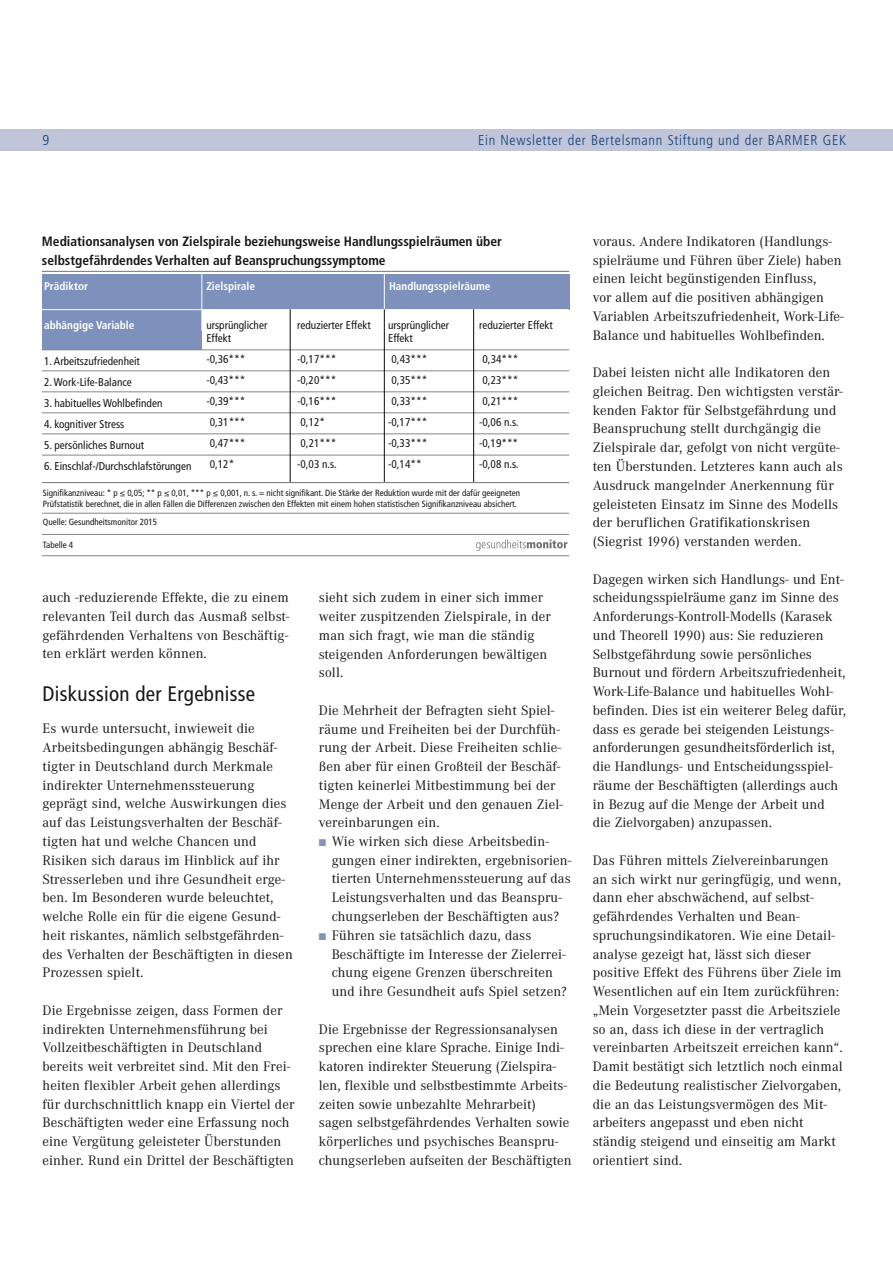
<style>
.page{position:relative;width:893px;height:1263px;background:#fff}
.page>*{position:absolute;margin:0;border:0;box-sizing:border-box;transform-origin:0 0}
.t1{font:condensed 21px "Frutiger LT Pro";letter-spacing:.015em;color:#181716}
.t2{font:14.25px/18.8px "Corporate A";letter-spacing:.01em;color:#181716}
.t3{font:300 condensed 14.25px "Frutiger LT Pro";letter-spacing:.05em;color:#0f4277}
.t4{font:700 condensed 13.5px/18.8px "Frutiger LT Pro";color:#181716}
.t5{font:condensed 11.25px/21px "Frutiger LT Pro";color:#181716}
.t6{font:700 condensed 11.25px "Frutiger LT Pro";color:#fff}
.t7{font:condensed 9px/10.5px "Frutiger LT Pro";color:#181716}
.s1{color:#fff}
.s2{color:#8693b6}
</style>
<div class="page">
<div style="left:0;top:129px;width:893px;height:22px;background:#c0c5da"></div>
<div style="left:42px;top:310px;width:160px;height:40px;background:#7d91bc"></div>
<div style="left:42px;top:274px;width:527px;height:35px;background:#7d91bc"></div>
<hr style="left:42px;top:271px;width:527px;height:1px;background:#868786">
<hr style="left:42px;top:349px;width:527px;height:1px;background:#868786">
<hr style="left:42px;top:370px;width:527px;height:1px;background:#868786">
<hr style="left:42px;top:391px;width:527px;height:1px;background:#868786">
<hr style="left:42px;top:412px;width:527px;height:1px;background:#868786">
<hr style="left:42px;top:433px;width:527px;height:1px;background:#868786">
<hr style="left:42px;top:455px;width:527px;height:1px;background:#868786">
<hr style="left:202px;top:274px;width:1px;height:57px;background:#fff">
<hr style="left:384px;top:274px;width:1px;height:36px;background:#fff">
<hr style="left:384px;top:309px;width:1px;height:173px;background:#181716">
<hr style="left:473px;top:309px;width:1px;height:173px;background:#181716">
<hr style="left:290px;top:309px;width:1px;height:173px;background:#181716">
<hr style="left:42px;top:534px;width:527px;height:1px;background:#868786">
<hr style="left:42px;top:513px;width:527px;height:1px;background:#868786">
<hr style="left:42px;top:555px;width:527px;height:1px;background:#868786">
<svg style="left:476px;top:539px;width:91px;height:12px"></svg>
<hr style="left:42px;top:482px;width:527px;height:1px;background:#868786">
<p class="t3" style="left:43px;top:132px;width:8px">9</p>
<p class="t3" style="left:478px;top:132px;width:370px">Ein Newsletter der Bertelsmann Stiftung und der BARMER GEK</p>
<p class="t4" style="left:42px;top:232px;width:461px">Mediationsanalysen von Zielspirale beziehungsweise Handlungsspielräumen über selbstgefährdendes Verhalten auf Beanspruchungssymptome</p>
<p class="t6" style="left:44px;top:279px;width:45px">Prädiktor</p>
<p class="t6" style="left:206px;top:279px;width:50px">Zielspirale</p>
<p class="t6" style="left:44px;top:318px;width:92px">abhängige Variable</p>
<p class="t5" style="left:206px;top:318px;width:63px;line-height:13.5px">ursprünglicher<br>Effekt</p>
<p class="t5" style="left:206px;top:349px;width:41px">-0,36***</p>
<p class="t5" style="left:206px;top:370px;width:41px">-0,43***</p>
<p class="t5" style="left:206px;top:391px;width:41px">-0,39***</p>
<p class="t5" style="left:210px;top:412px;width:37px">0,31***</p>
<p class="t5" style="left:210px;top:433px;width:37px">0,47***</p>
<p class="t5" style="left:210px;top:454px;width:26px">0,12*</p>
<p class="t5" style="left:44px;top:350px;width:97px">1. Arbeitszufriedenheit</p>
<p class="t5" style="left:44px;top:371px;width:89px">2. Work-Life-Balance</p>
<p class="t5" style="left:44px;top:392px;width:120px">3. habituelles Wohlbefinden</p>
<p class="t5" style="left:44px;top:413px;width:82px">4. kognitiver Stress</p>
<p class="t5" style="left:44px;top:434px;width:101px">5. persönliches Burnout</p>
<p class="t5" style="left:44px;top:455px;width:161px">6. Einschlaf-/Durchschlafstörungen <span class="s1">R²</span></p>
<p class="t5" style="left:297px;top:314px;width:75px">reduzierter Effekt</p>
<p class="t5" style="left:297px;top:349px;width:41px">-0,17***</p>
<p class="t5" style="left:297px;top:370px;width:41px">-0,20***</p>
<p class="t5" style="left:297px;top:391px;width:41px">-0,16***</p>
<p class="t5" style="left:301px;top:412px;width:26px">0,12*</p>
<p class="t5" style="left:301px;top:433px;width:37px">0,21***</p>
<p class="t5" style="left:297px;top:454px;width:41px">-0,03 n.s.</p>
<p class="t6" style="left:389px;top:279px;width:103px">Handlungsspielräume</p>
<p class="t5" style="left:388px;top:318px;width:63px;line-height:13.5px">ursprünglicher<br>Effekt</p>
<p class="t5" style="left:388px;top:349px;width:41px;text-align:center">0,43***<br>0,35***<br>0,33*** -0,17*** -0,33*** -0,14**</p>
<p class="t5" style="left:479px;top:314px;width:75px">reduzierter Effekt</p>
<p class="t5" style="left:479px;top:349px;width:41px;text-align:center">0,34***<br>0,23***<br>0,21*** -0,06 n.s. -0,19*** -0,08 n.s.</p>
<p class="t7" style="left:43px;top:488px;width:479px">Signifikanzniveau: * p ≤ 0,05; ** p ≤ 0,01, *** p ≤ 0,001, n. s. = nicht signifikant. Die Stärke der Reduktion wurde mit der dafür geeigneten<br>Prüfstatistik berechnet, die in allen Fällen die Differenzen zwischen den Effekten mit einem hohen statistischen Signifikanzniveau absichert.</p>
<p class="t7" style="left:43px;top:517px;width:116px">Quelle: Gesundheitsmonitor 2015</p>
<p class="t7" style="left:43px;top:540px;width:32px">Tabelle 4</p>
<p class="t2" style="left:43px;top:588px;width:249px;text-align:justify">auch -reduzierende Effekte, die zu einem relevanten Teil durch das Ausmaß selbst&shy;gefährdenden Verhaltens von Beschäftig&shy;ten erklärt werden können.</p>
<h1 class="t1" style="left:43px;top:682px;width:214px">Diskussion der Ergebnisse</h1>
<p class="t2" style="left:43px;top:720px;width:252px">Es wurde untersucht, inwieweit die Arbeitsbedingungen abhängig Beschäf&shy;tigter in Deutschland durch Merkmale indirekter Unternehmenssteuerung geprägt sind, welche Auswirkungen dies auf das Leistungsverhalten der Beschäf&shy;tigten hat und welche Chancen und Risiken sich daraus im Hinblick auf ihr Stresserleben und ihre Gesundheit erge&shy;ben. Im Besonderen wurde beleuchtet, welche Rolle ein für die eigene Gesund&shy;heit riskantes, nämlich selbstgefährden&shy;des Verhalten der Beschäftigten in diesen Prozessen spielt.</p>
<p class="t2" style="left:43px;top:1001px;width:253px">Die Ergebnisse zeigen, dass Formen der indirekten Unternehmensführung bei Vollzeitbeschäftigten in Deutschland bereits weit verbreitet sind. Mit den Frei&shy;heiten flexibler Arbeit gehen allerdings für durchschnittlich knapp ein Viertel der Beschäftigten weder eine Erfassung noch eine Vergütung geleisteter Überstunden einher. Rund ein Drittel der Beschäftigten</p>
<p class="t2" style="left:319px;top:588px;width:233px">sieht sich zudem in einer sich immer weiter zuspitzenden Zielspirale, in der man sich fragt, wie man die ständig steigenden Anforderungen bewältigen soll.</p>
<p class="t2" style="left:319px;top:701px;width:246px">Die Mehrheit der Befragten sieht Spiel&shy;räume und Freiheiten bei der Durchfüh&shy;rung der Arbeit. Diese Freiheiten schlie&shy;ßen aber für einen Großteil der Beschäf&shy;tigten keinerlei Mitbestimmung bei der Menge der Arbeit und den genauen Ziel&shy;vereinbarungen ein.</p>
<p class="t2" style="left:332px;top:832px;width:241px;text-indent:-13px"><span class="s2">■</span> Wie wirken sich diese Arbeitsbedin&shy;gungen einer indirekten, ergebnisorien&shy;tierten Unternehmenssteuerung auf das Leistungsverhalten und das Beanspru&shy;chungserleben der Beschäftigten aus?</p>
<p class="t2" style="left:332px;top:926px;width:237px;text-indent:-13px"><span class="s2">■</span> Führen sie tatsächlich dazu, dass Beschäftigte im Interesse der Zielerrei&shy;chung eigene Grenzen überschreiten und ihre Gesundheit aufs Spiel setzen?</p>
<p class="t2" style="left:319px;top:1020px;width:254px">Die Ergebnisse der Regressionsanalysen sprechen eine klare Sprache. Einige Indi&shy;katoren indirekter Steuerung (Zielspira&shy;len, flexible und selbstbestimmte Arbeits&shy;zeiten sowie unbezahlte Mehrarbeit) sagen selbstgefährdendes Verhalten sowie körperliches und psychisches Beanspru&shy;chungserleben aufseiten der Beschäftigten</p>
<p class="t2" style="left:593px;top:232px;width:252px">voraus. Andere Indikatoren (Handlungs&shy;spielräume und Führen über Ziele) haben einen leicht begünstigenden Einfluss,<br>vor allem auf die positiven abhängigen Variablen Arbeitszufriedenheit, Work-Life-Balance und habituelles Wohlbefinden.</p>
<p class="t2" style="left:593px;top:363px;width:252px">Dabei leisten nicht alle Indikatoren den gleichen Beitrag. Den wichtigsten verstär&shy;kenden Faktor für Selbstgefährdung und Beanspruchung stellt durchgängig die Zielspirale dar, gefolgt von nicht vergüte&shy;ten Überstunden. Letzteres kann auch als Ausdruck mangelnder Anerkennung für geleisteten Einsatz im Sinne des Modells der beruflichen Gratifikationskrisen (Siegrist 1996) verstanden werden.</p>
<p class="t2" style="left:593px;top:570px;width:255px">Dagegen wirken sich Handlungs- und Ent&shy;scheidungsspielräume ganz im Sinne des Anforderungs-Kontroll-Modells (Karasek und Theorell 1990) aus: Sie reduzieren Selbstgefährdung sowie persönliches Burnout und fördern Arbeitszufriedenheit, Work-Life-Balance und habituelles Wohl&shy;befinden. Dies ist ein weiterer Beleg dafür, dass es gerade bei steigenden Leistungs&shy;anforderungen gesundheitsförderlich ist, die Handlungs- und Entscheidungsspiel&shy;räume der Beschäftigten (allerdings auch in Bezug auf die Menge der Arbeit und die Zielvorgaben) anzupassen.</p>
<p class="t2" style="left:593px;top:851px;width:252px">Das Führen mittels Zielvereinbarungen an sich wirkt nur geringfügig, und wenn, dann eher abschwächend, auf selbst&shy;gefährdendes Verhalten und Bean&shy;spruchungsindikatoren. Wie eine Detail&shy;analyse gezeigt hat, lässt sich dieser positive Effekt des Führens über Ziele im Wesentlichen auf ein Item zurückführen: „Mein Vorgesetzter passt die Arbeitsziele so an, dass ich diese in der vertraglich vereinbarten Arbeitszeit erreichen kann“.<br>Damit bestätigt sich letztlich noch einmal die Bedeutung realistischer Zielvorgaben, die an das Leistungsvermögen des Mit&shy;arbeiters angepasst und eben nicht ständig steigend und einseitig am Markt orientiert sind.</p>
</div>
